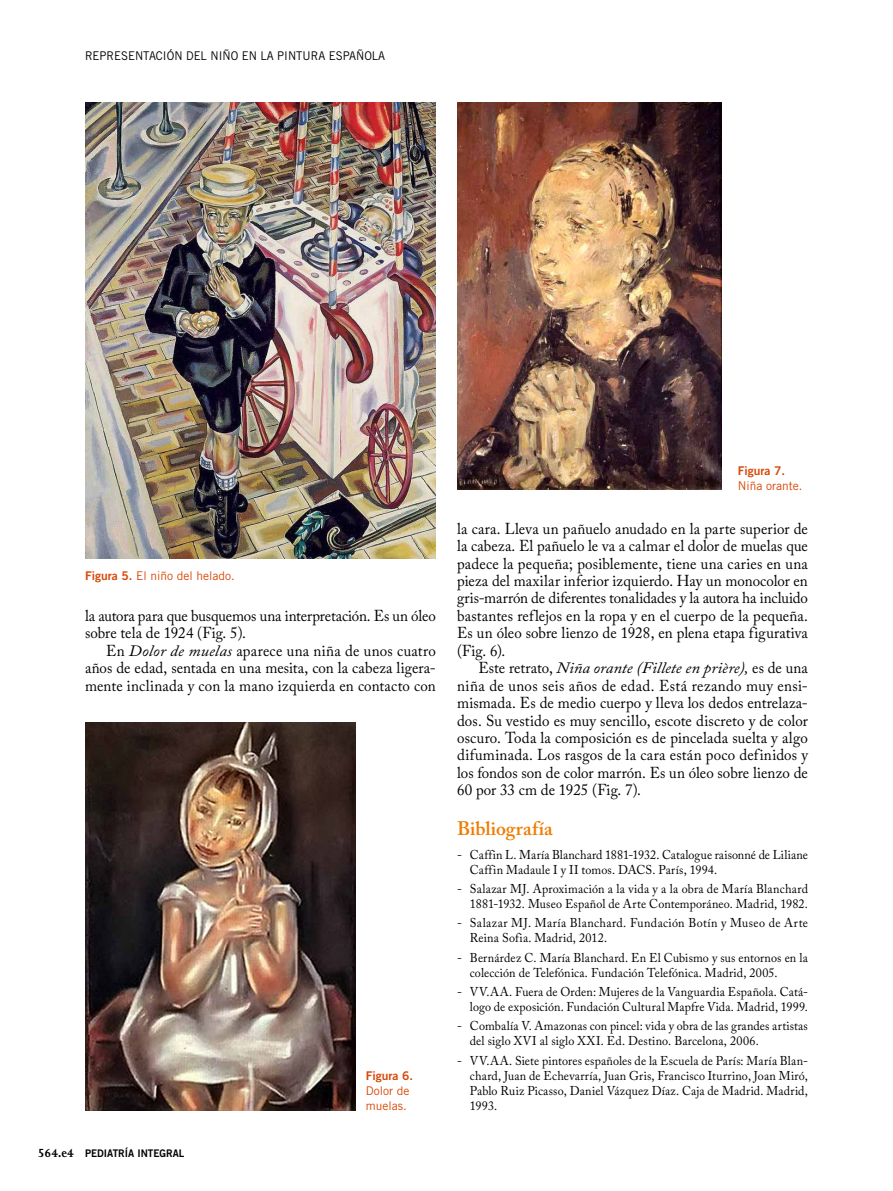
<style>
.page{position:relative;width:893px;height:1191px;background:#fff}
.page>*{position:absolute;margin:0;border:0;box-sizing:border-box;transform-origin:0 0}
.t1{font:600 19.5px "Adobe Caslon Pro";letter-spacing:.005em;color:#ef7c00}
.t2{font:15.75px/17.4px "Adobe Caslon Pro";color:#000;text-align:justify;scale:.95 1}
.t3{font:12.75px/15px "Adobe Caslon Pro";letter-spacing:.015em;color:#000;scale:.95 1}
.t4{font:12px/15px "Trade Gothic";color:#d74808}
.t5{font:12px "Trade Gothic";color:#000;scale:.95 1}
.t6{font:12px "Trade Gothic Bold Two";color:#d74808}
.t7{font:10.5px "Trade Gothic Bold Two";color:#000;scale:.95 1}
.s1{font-family:"Trade Gothic Bold Two"}
.s2{font-style:italic}
.s3{font-family:"Joanna MT Std";font-weight:700;font-size:13.5px}
</style>
<div class="page">
<img style="left:457px;top:103px;width:264px;height:387px">
<img style="left:85px;top:722px;width:270px;height:388px">
<img style="left:85px;top:103px;width:351px;height:455px">
<p class="t5" style="left:85px;top:49px;width:317px">REPR ESENTACIÓN DEL NIÑO EN LA PINTURA ESPAÑOLA</p>
<p class="t4" style="left:85px;top:568px;width:151px"><span class="s1">Figura 5.</span> EL NIÑO DEL HELADO.</p>
<p class="t2" style="left:85px;top:607px;width:371px">la autora para que busquemos una interpretación. Es un óleo sobre tela de 1924 (Fig. 5).</p>
<p class="t2" style="left:85px;top:641px;width:371px;text-indent:21px">En <span class="s2">Dolor de muelas</span> aparece una niña de unos cuatro años de edad, sentada en una mesita, con la cabeza ligera&shy;mente inclinada y con la mano izquierda en contacto con</p>
<p class="t7" style="left:38px;top:1146px;width:156px"><span class="s3">564.e4</span> PEDIATRÍA INTEGRAL</p>
<p class="t6" style="left:366px;top:1068px;width:49px">Figura 6.</p>
<p class="t4" style="left:366px;top:1083px;width:45px">DOLOR DE<br>MUELAS.</p>
<p class="t6" style="left:738px;top:463px;width:49px">Figura 7.</p>
<p class="t4" style="left:738px;top:478px;width:66px">NIÑA ORANTE.</p>
<p class="t2" style="left:457px;top:519px;width:371px">la cara. Lleva un pañuelo anudado en la parte superior de la cabeza. El pañuelo le va a calmar el dolor de muelas que padece la pequeña; posiblemente, tiene una caries en una pieza del maxilar inferior izquierdo. Hay un monocolor en gris-marrón de diferentes tonalidades y la autora ha incluido bastantes reflejos en la ropa y en el cuerpo de la pequeña.<br>Es un óleo sobre lienzo de 1928, en plena etapa figurativa (Fig. 6).</p>
<p class="t2" style="left:457px;top:659px;width:371px;text-indent:21px">Este retrato, <span class="s2">Niña orante (Fillete en prière),</span> es de una niña de unos seis años de edad. Está rezando muy ensi&shy;mismada. Es de medio cuerpo y lleva los dedos entrelaza&shy;dos. Su vestido es muy sencillo, escote discreto y de color oscuro. Toda la composición es de pincelada suelta y algo difuminada. Los rasgos de la cara están poco definidos y los fondos son de color marrón. Es un óleo sobre lienzo de 60 por 33 cm de 1925 (Fig. 7).</p>
<p class="t1" style="left:457px;top:817px;width:97px">Bibliografía</p>
<p class="t3" style="left:470px;top:847px;width:357px;text-indent:-13px">- Caffin L. María Blanchard 1881-1932. Catalogue raisonné de Liliane<br>Caffin Madaule I y II tomos. DACS. París, 1994.</p>
<p class="t3" style="left:457px;top:881px;width:371px;text-align:right">- Salazar MJ. Aproximación a la vida y a la obra de María Blanchard<br>1881-1932. Museo Español de Arte Contemporáneo. Madrid, 1982.</p>
<p class="t3" style="left:470px;top:915px;width:357px;text-indent:-13px">- Salazar MJ. María Blanchard. Fundación Botín y Museo de Arte<br>Reina Sofia. Madrid, 2012.</p>
<p class="t3" style="left:470px;top:949px;width:357px;text-indent:-13px">- Bernárdez C. María Blanchard. En El Cubismo y sus entornos en la colección de Telefónica. Fundación Telefónica. Madrid, 2005.</p>
<p class="t3" style="left:457px;top:984px;width:371px;text-align:right">- VV.AA. Fuera de Orden: Mujeres de la Vanguardia Española. Catá&shy;logo de exposición. Fundación Cultural Mapfre Vida. Madrid, 1999.</p>
<p class="t3" style="left:470px;top:1018px;width:357px;text-indent:-13px">- Combalía V. Amazonas con pincel: vida y obra de las grandes artistas del siglo XVI al siglo XXI. Ed. Destino. Barcelona, 2006.</p>
<p class="t3" style="left:470px;top:1052px;width:357px;text-align:justify;text-indent:-13px">- VV.AA. Siete pintores españoles de la Escuela de París: María Blan&shy;chard, Juan de Echevarría, Juan Gris, Francisco Iturrino, Joan Miró, Pablo Ruiz Picasso, Daniel Vázquez Díaz. Caja de Madrid. Madrid, 1993.</p>
</div>
